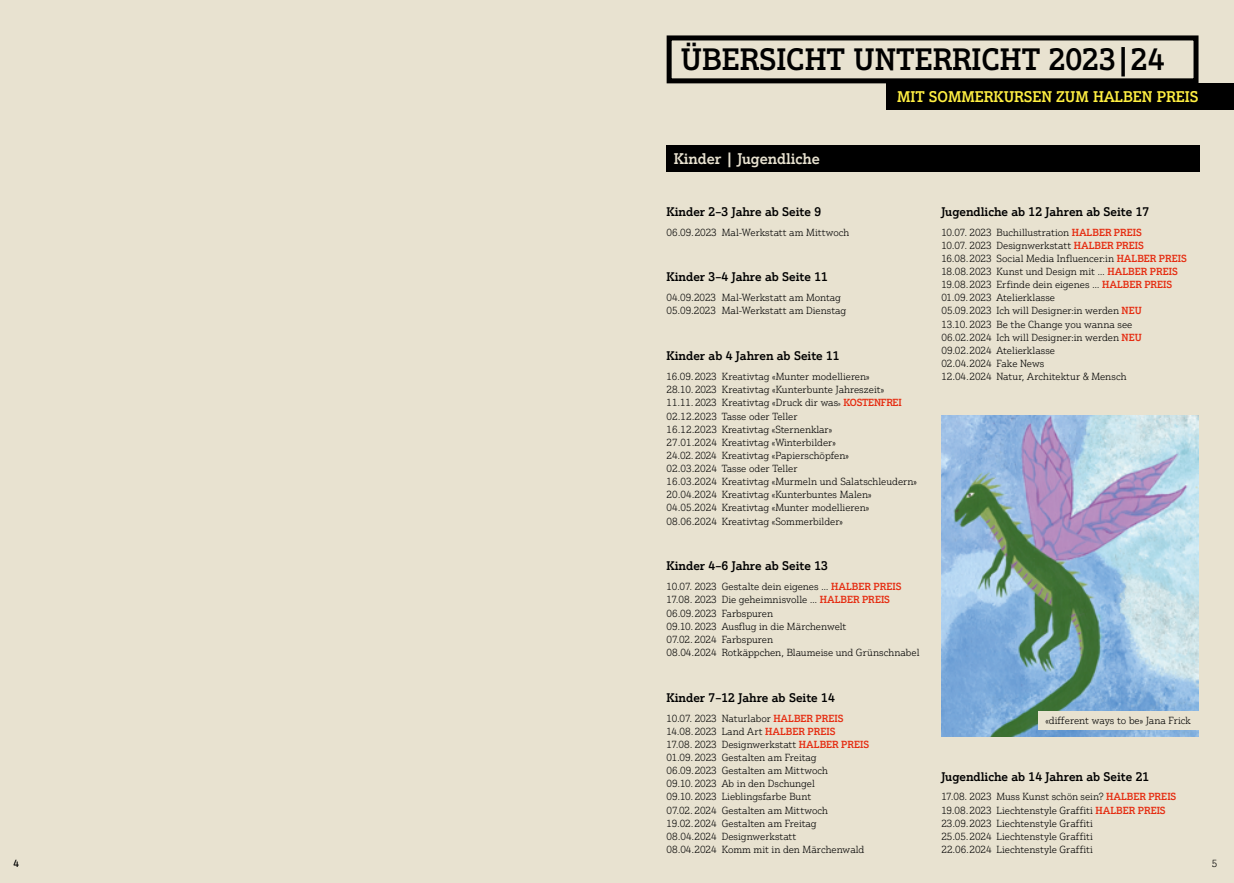
<style>
.page{position:relative;width:1234px;height:883px;background:#fff}
.page>*{position:absolute;margin:0;border:0;box-sizing:border-box;transform-origin:0 0}
.t1{font:500 30px "Justus Pro";color:#000}
.t2{font:500 15px "Justus Pro";color:#fff042}
.t3{font:500 15px "Justus Pro";color:#e8e2d0}
.t4{font:500 12.12px "Justus Pro";color:#000}
.t5{font:300 10px/13.1px "Justus Pro";color:#000}
.s1{font-size:7.5px}
.s2{font-weight:500;color:#e52d12}
</style>
<div class="page">
<div style="left:617px;top:0;width:616px;height:882px;background:#e8e2d0"></div>
<div style="left:0;top:0;width:617px;height:882px;background:#e8e2d0"></div>
<div style="left:666px;top:35px;width:532px;height:48px;border:5px solid #000"></div>
<div style="left:666px;top:145px;width:533px;height:27px;background:#000"></div>
<div style="left:886px;top:83px;width:347px;height:27px;background:#000"></div>
<img style="left:941px;top:415px;width:257px;height:321px">
<div style="left:1037px;top:711px;width:162px;height:19px;background:#e8e2d0"></div>
<h1 class="t1" style="left:680px;top:40px;width:485px">ÜBERSICHT UNTERRICHT 2023|24</h1>
<h2 class="t3" style="left:673px;top:149px;width:147px">Kinder | Jugendliche</h2>
<h2 class="t2" style="left:896px;top:87px;width:303px">MIT SOMMERKURSEN ZUM HALBEN PREIS</h2>
<p class="t4" style="left:666px;top:204px;width:156px">Kinder 2–3 Jahre ab Seite 9</p>
<p class="t5" style="left:666px;top:225px;width:184px">06.09.2023 Mal-Werkstatt am Mittwoch</p>
<p class="t4" style="left:666px;top:269px;width:163px">Kinder 3–4 Jahre ab Seite 11</p>
<p class="t5" style="left:666px;top:291px;width:181px">04.09.2023 Mal-Werkstatt am Montag<br>05.09.2023 Mal-Werkstatt am Dienstag</p>
<p class="t4" style="left:666px;top:348px;width:175px">Kinder ab 4 Jahren ab Seite 11</p>
<p class="t5" style="left:666px;top:370px;width:252px">16.09.2023 Kreativtag «Munter modellieren» 28.10.2023 Kreativtag «Kunterbunte Jahreszeit» 11.11.2023 Kreativtag «Druck dir was<span class="s1">»</span> <span class="s2">KOSTENFREI </span>02.12.2023 Tasse oder Teller<br>16.12.2023 Kreativtag «Sternenklar»<br>27.01.2024 Kreativtag «Winterbilder»<br>24.02. 2024 Kreativtag «Papierschöpfen»<br>02.03.2024 Tasse oder Teller<br>16.03.2024 Kreativtag «Murmeln und Salatschleudern» 20.04.2024 Kreativtag «Kunterbuntes Malen» 04.05.2024 Kreativtag «Munter modellieren» 08.06.2024 Kreativtag «Sommerbilder»</p>
<p class="t4" style="left:666px;top:558px;width:163px">Kinder 4–6 Jahre ab Seite 13</p>
<p class="t5" style="left:666px;top:580px;width:254px">10.07. 2023 Gestalte dein eigenes ... <span class="s2">HALBER PREIS </span>17.08. 2023 Die geheimnisvolle ... <span class="s2">HALBER PREIS </span>06.09.2023 Farbspuren<br>09.10. 2023 Ausflug in die Märchenwelt<br>07.02. 2024 Farbspuren<br>08.04.2024 Rotkäppchen, Blaumeise und Grünschnabel</p>
<p class="t4" style="left:666px;top:689px;width:170px">Kinder 7–12 Jahre ab Seite 14</p>
<p class="t5" style="left:666px;top:711px;width:204px">10.07. 2023 Naturlabor <span class="s2">HALBER PREIS </span>14.08.2023 Land Art <span class="s2">HALBER PREIS<br></span>17.08. 2023 Designwerkstatt <span class="s2">HALBER PREIS </span>01.09.2023 Gestalten am Freitag 06.09.2023 Gestalten am Mittwoch<br>09.10. 2023 Ab in den Dschungel<br>09.10. 2023 Lieblingsfarbe Bunt<br>07.02. 2024 Gestalten am Mittwoch 19.02.2024 Gestalten am Freitag 08.04.2024 Designwerkstatt<br>08.04.2024 Komm mit in den Märchenwald</p>
<p class="t4" style="left:941px;top:204px;width:209px">Jugendliche ab 12 Jahren ab Seite 17</p>
<p class="t5" style="left:941px;top:225px;width:247px">10.07. 2023 Buchillustration <span class="s2">HALBER PREIS<br></span>10.07. 2023 Designwerkstatt <span class="s2">HALBER PREIS </span>16.08.2023 Social Media Influencer:in <span class="s2">HALBER PREIS </span>18.08.2023 Kunst und Design mit ... <span class="s2">HALBER PREIS </span>19.08.2023 Erfinde dein eigenes ... <span class="s2">HALBER PREIS </span>01.09.2023 Atelierklasse<br>05.09.2023 Ich will Designer:in werden <span class="s2">NEU<br></span>13.10. 2023 Be the Change you wanna see<br>06.02.2024 Ich will Designer:in werden <span class="s2">NEU </span>09.02.2024 Atelierklasse<br>02.04.2024 Fake News<br>12.04.2024 Natur, Architektur &amp; Mensch</p>
<p class="t5" style="left:1045px;top:713px;width:147px">«different ways to be» Jana Frick</p>
<p class="t4" style="left:941px;top:768px;width:209px">Jugendliche ab 14 Jahren ab Seite 21</p>
<p class="t5" style="left:941px;top:790px;width:236px">17.08. 2023 Muss Kunst schön sein? <span class="s2">HALBER PREIS </span>19.08.2023 Liechtenstyle Graffiti <span class="s2">HALBER PREIS </span>23.09.2023 Liechtenstyle Graffiti<br>25.05.2024 Liechtenstyle Graffiti<br>22.06.2024 Liechtenstyle Graffiti</p>
<p class="t5" style="left:14px;top:856px;width:7px">4</p>
<p class="t5" style="left:1211px;top:856px;width:7px">5</p>
</div>
